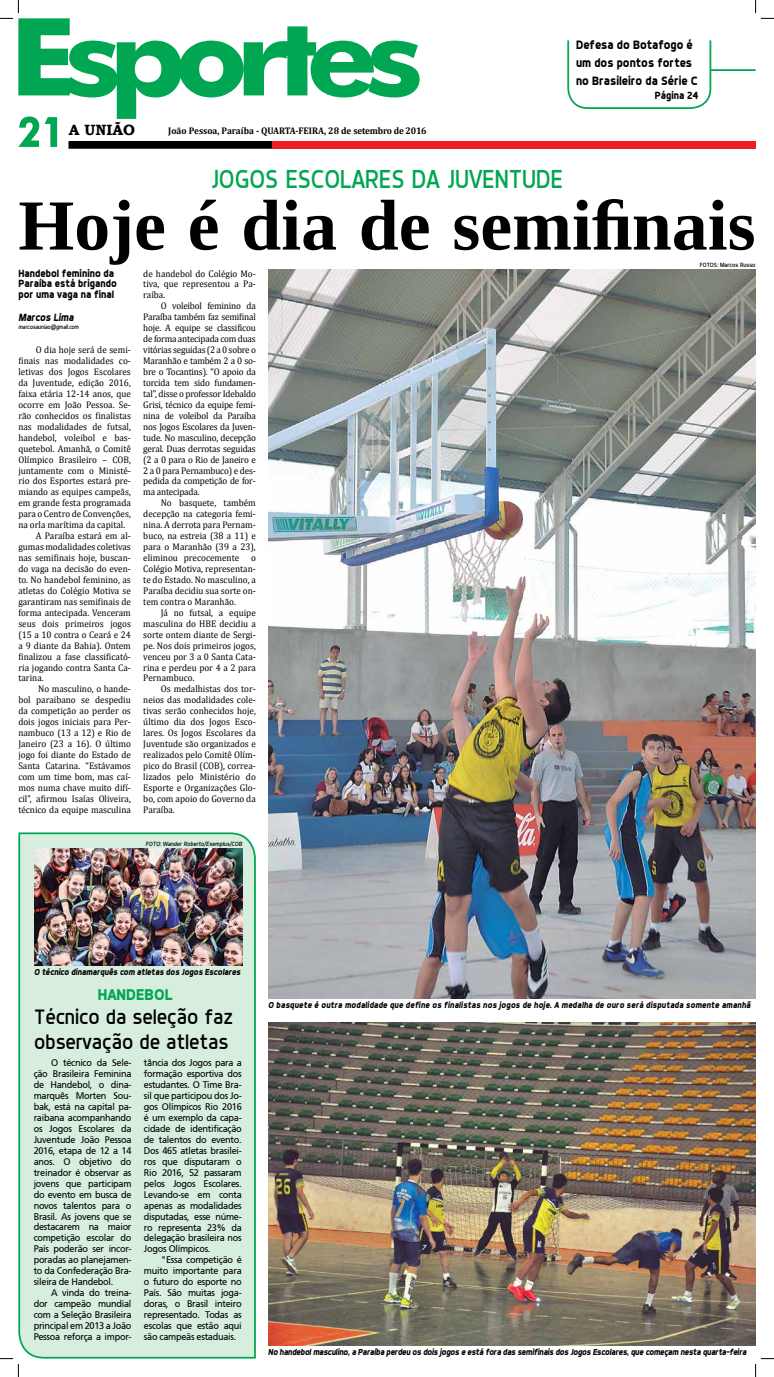
<style>
.page{position:relative;width:774px;height:1377px;background:#fff}
.page>*{position:absolute;margin:0;border:0;box-sizing:border-box;transform-origin:0 0}
.t1{font:700 71.75px "Liberation Serif";color:#000}
.t2{font:26.25px "Dyno";color:#00a651;scale:.95 1}
.t3{font:21px/25.2px "Dyno";color:#000}
.t4{font:700 15.75px "Dyno";color:#00a651}
.t5{font:700 14.88px "Bookman Old Style";color:#000}
.t6{font:700 12.25px/17.6px "Dyno";color:#000;scale:.95 1}
.t7{font:700 10.5px/10.5px "Dyno";color:#000;scale:.95 1}
.t8{font:italic 700 10.5px "Dyno";letter-spacing:-.01em;color:#000;scale:.95 1}
.t9{font:9.62px/10.9px "Cambria";color:#000;text-align:justify;scale:.95 1}
.t10{font:9.62px/10.9px "Frutiger";letter-spacing:-.03em;color:#000;text-align:justify;scale:.95 1}
.t11{font:700 9.62px "Cambria";color:#000;scale:.95 1}
.t12{font:italic 700 8.75px "Dyno";letter-spacing:-.03em;color:#000;scale:.95 1}
.t13{font:italic 700 8.75px "Dyno";letter-spacing:.01em;color:#000;scale:.95 1}
.t14{font:italic 700 8.75px "Dyno";letter-spacing:-.01em;color:#000;scale:.95 1}
.t15{font:italic 6.12px "Dyno";color:#000}
.t16{font:italic 6.12px "Dyno";color:#000;scale:.95 1}
.t17{font:6.12px "Dyno";color:#000}
</style>
<div class="page">
<div style="left:69px;top:141px;width:203px;height:8px;border:1px solid #000"></div>
<div style="left:272px;top:141px;width:483px;height:8px;background:#ed1d24"></div>
<div style="left:567px;top:20px;width:144px;height:89px;border:2px solid #00a651;border-radius:20px"></div>
<div style="left:559px;top:19px;width:162px;height:21px;background:#fff"></div>
<hr style="left:710px;top:69px;width:45px;height:2px;background:#00a651">
<img style="left:268px;top:269px;width:487px;height:729px">
<img style="left:268px;top:1022px;width:487px;height:323px">
<div style="left:18px;top:832px;width:238px;height:526px;background:#d7eddd"></div>
<img style="left:34px;top:848px;width:208px;height:117px">
<svg style="left:0;top:0;width:419px;height:147px"></svg>
<svg style="left:0;top:1357px;width:19px;height:19px"></svg>
<svg style="left:755px;top:0;width:18px;height:19px"></svg>
<svg style="left:755px;top:1358px;width:18px;height:18px"></svg>
<p class="t6" style="left:576px;top:36px;width:129px">Defesa do Botafogo é um dos pontos fortes no Brasileiro da Série C</p>
<p class="t7" style="left:654px;top:90px;width:48px">Página 24</p>
<h3 class="t5" style="left:69px;top:120px;width:68px">A UNIÃO</h3>
<p class="t11" style="left:168px;top:124px;width:273px">João Pessoa, Paraíba - QUARTA-FEIRA, 28 de setembro de 2016</p>
<h2 class="t2" style="left:211px;top:164px;width:369px">JOGOS ESCOLARES da juventude</h2>
<h1 class="t1" style="left:18px;top:177px;width:738px">Hoje é dia de semifinais</h1>
<p class="t7" style="left:18px;top:267px;width:105px">Handebol feminino da<br>Paraíba está brigando por uma vaga na final</p>
<p class="t17" style="left:699px;top:261px;width:57px">FOTOS: Marcos Russo</p>
<p class="t9" style="left:143px;top:268px;width:120px">de handebol do Colégio Mo&shy;tiva, que representou a Pa&shy;raíba.</p>
<p class="t9" style="left:143px;top:300px;width:120px;text-indent:17px">O voleibol feminino da Paraíba também faz semifinal hoje. A equipe se classificou de forma antecipada com duas vitórias seguidas (2 a 0 sobre o Maranhão e também 2 a 0 so&shy;bre o Tocantins). “O apoio da torcida tem sido fundamen&shy;tal”, disse o professor Idebaldo Grisi, técnico da equipe femi&shy;nina de voleibol da Paraíba nos Jogos Escolares da Juven&shy;tude. No masculino, decepção geral. Duas derrotas seguidas (2 a 0 para o Rio de Janeiro e 2 a 0 para Pernambuco) e des&shy;pedida da competição de for&shy;ma antecipada.</p>
<p class="t9" style="left:143px;top:497px;width:120px;text-indent:17px">No basquete, também decepção na categoria femi&shy;nina. A derrota para Pernam&shy;buco, na estreia (38 a 11) e para o Maranhão (39 a 23), eliminou precocemente o Colégio Motiva, representan&shy;te do Estado. No masculino, a Paraíba decidiu sua sorte on&shy;tem contra o Maranhão.</p>
<p class="t9" style="left:143px;top:607px;width:120px;text-indent:17px">Já no futsal, a equipe masculina do HBE decidiu a sorte ontem diante de Sergi&shy;pe. Nos dois primeiros jogos, venceu por 3 a 0 Santa Cata&shy;rina e perdeu por 4 a 2 para Pernambuco.</p>
<p class="t9" style="left:143px;top:683px;width:120px;text-indent:17px">Os medalhistas dos tor&shy;neios das modalidades cole&shy;tivas serão conhecidos hoje, último dia dos Jogos Esco&shy;lares. Os Jogos Escolares da Juventude são organizados e realizados pelo Comitê Olím&shy;pico do Brasil (COB), correa&shy;lizados pelo Ministério do Esporte e Organizações Glo&shy;bo, com apoio do Governo da Paraíba.</p>
<p class="t8" style="left:18px;top:311px;width:60px">Marcos Lima</p>
<p class="t16" style="left:18px;top:323px;width:65px">marcosauniao@gmail.com</p>
<p class="t9" style="left:36px;top:344px;width:102px">O dia hoje será de semi-</p>
<p class="t9" style="left:18px;top:355px;width:120px">finais nas modalidades co-</p>
<p class="t9" style="left:18px;top:366px;width:120px">letivas dos Jogos Escolares</p>
<p class="t9" style="left:18px;top:377px;width:120px">da Juventude, edição 2016,</p>
<p class="t9" style="left:18px;top:388px;width:120px">faixa etária 12-14 anos, que</p>
<p class="t9" style="left:18px;top:399px;width:120px">ocorre em João Pessoa. Se-</p>
<p class="t9" style="left:18px;top:410px;width:120px">rão conhecidos os finalistas</p>
<p class="t9" style="left:18px;top:421px;width:120px">nas modalidades de futsal,</p>
<p class="t9" style="left:18px;top:432px;width:120px">handebol, voleibol e bas-</p>
<p class="t9" style="left:18px;top:443px;width:120px">quetebol. Amanhã, o Comitê</p>
<p class="t9" style="left:18px;top:454px;width:120px">Olímpico Brasileiro – COB,</p>
<p class="t9" style="left:18px;top:464px;width:120px">juntamente com o Ministé-</p>
<p class="t9" style="left:18px;top:475px;width:120px">rio dos Esportes estará pre-</p>
<p class="t9" style="left:18px;top:486px;width:120px">miando as equipes campeãs,</p>
<p class="t9" style="left:18px;top:497px;width:120px">em grande festa programada</p>
<p class="t9" style="left:18px;top:508px;width:120px">para o Centro de Convenções,</p>
<p class="t9" style="left:18px;top:519px;width:114px">na orla marítima da capital.</p>
<p class="t9" style="left:36px;top:530px;width:102px">A Paraíba estará em al-</p>
<p class="t9" style="left:18px;top:541px;width:120px">gumas modalidades coletivas</p>
<p class="t9" style="left:18px;top:552px;width:120px">nas semifinais hoje, buscan-</p>
<p class="t9" style="left:18px;top:563px;width:120px">do vaga na decisão do even-</p>
<p class="t9" style="left:18px;top:574px;width:120px">to. No handebol feminino, as</p>
<p class="t9" style="left:18px;top:585px;width:120px">atletas do Colégio Motiva se</p>
<p class="t9" style="left:18px;top:596px;width:120px">garantiram nas semifinais de</p>
<p class="t9" style="left:18px;top:607px;width:120px">forma antecipada. Venceram</p>
<p class="t9" style="left:18px;top:618px;width:120px">seus dois primeiros jogos</p>
<p class="t9" style="left:18px;top:629px;width:120px">(15 a 10 contra o Ceará e 24</p>
<p class="t9" style="left:18px;top:639px;width:120px">a 9 diante da Bahia). Ontem</p>
<p class="t9" style="left:18px;top:650px;width:120px">finalizou a fase classificató-</p>
<p class="t9" style="left:18px;top:661px;width:120px">ria jogando contra Santa Ca-</p>
<p class="t9" style="left:18px;top:672px;width:28px">tarina.</p>
<p class="t9" style="left:38px;top:683px;width:99px">No masculino, o hande-</p>
<p class="t9" style="left:18px;top:694px;width:120px">bol paraibano se despediu</p>
<p class="t9" style="left:18px;top:705px;width:120px">da competição ao perder os</p>
<p class="t9" style="left:18px;top:716px;width:120px">dois jogos iniciais para Per-</p>
<p class="t9" style="left:18px;top:727px;width:120px">nambuco (13 a 12) e Rio de</p>
<p class="t9" style="left:18px;top:738px;width:120px">Janeiro (23 a 16). O último</p>
<p class="t9" style="left:18px;top:749px;width:120px">jogo foi diante do Estado de</p>
<p class="t9" style="left:18px;top:760px;width:120px">Santa Catarina. “Estávamos</p>
<p class="t9" style="left:18px;top:771px;width:120px">com um time bom, mas caí-</p>
<p class="t9" style="left:18px;top:782px;width:120px">mos numa chave muito difí-</p>
<p class="t9" style="left:18px;top:793px;width:120px">cil”, afirmou Isaías Oliveira,</p>
<p class="t9" style="left:18px;top:804px;width:120px">técnico da equipe masculina</p>
<p class="t15" style="left:146px;top:840px;width:98px">FOTO: Wander Roberto/Exemplus/COB</p>
<p class="t14" style="left:34px;top:966px;width:219px">O técnico dinamarquês com atletas dos Jogos Escolares</p>
<h3 class="t4" style="left:98px;top:984px;width:76px">HANDEBOL</h3>
<h3 class="t3" style="left:34px;top:1003px;width:200px">Técnico da seleção faz observação de atletas</h3>
<p class="t10" style="left:34px;top:1057px;width:104px;text-indent:17px">O técnico da Sele&shy;ção Brasileira Feminina de Handebol, o dina&shy;marquês Morten Sou&shy;bak, está na capital pa&shy;raibana acompanhando os Jogos Escolares da Juventude João Pessoa 2016, etapa de 12 a 14 anos. O objetivo do treinador é observar as jovens que participam do evento em busca de novos talentos para o Brasil. As jovens que se destacarem na maior competição escolar do País poderão ser incor&shy;poradas ao planejamen&shy;to da Confederação Bra&shy;sileira de Handebol.</p>
<p class="t10" style="left:34px;top:1287px;width:104px;text-indent:17px">A vinda do treina&shy;dor campeão mundial com a Seleção Brasileira principal em 2013 a João Pessoa reforça a impor-</p>
<p class="t10" style="left:144px;top:1057px;width:104px">tância dos Jogos para a formação esportiva dos estudantes. O Time Bra&shy;sil que participou dos Jo&shy;gos Olímpicos Rio 2016 é um exemplo da capa&shy;cidade de identificação de talentos do evento.<br>Dos 465 atletas brasilei&shy;ros que disputaram o Rio 2016, 52 passaram pelos Jogos Escolares.<br>Levando-se em conta apenas as modalidades disputadas, esse núme&shy;ro representa 23% da delegação brasileira nos Jogos Olímpicos.</p>
<p class="t10" style="left:144px;top:1254px;width:104px;text-indent:17px">"Essa competição é muito importante para o futuro do esporte no País. São muitas joga&shy;doras, o Brasil inteiro representado. Todas as escolas que estão aqui são campeãs estaduais.</p>
<p class="t13" style="left:268px;top:999px;width:509px">O basquete é outra modalidade que define os finalistas nos jogos de hoje. A medalha de ouro será disputada somente amanhã</p>
<p class="t12" style="left:268px;top:1345px;width:505px">No handebol masculino, a Paraíba perdeu os dois jogos e está fora das semifinais dos Jogos Escolares, que começam nesta quarta-feira</p>
</div>
